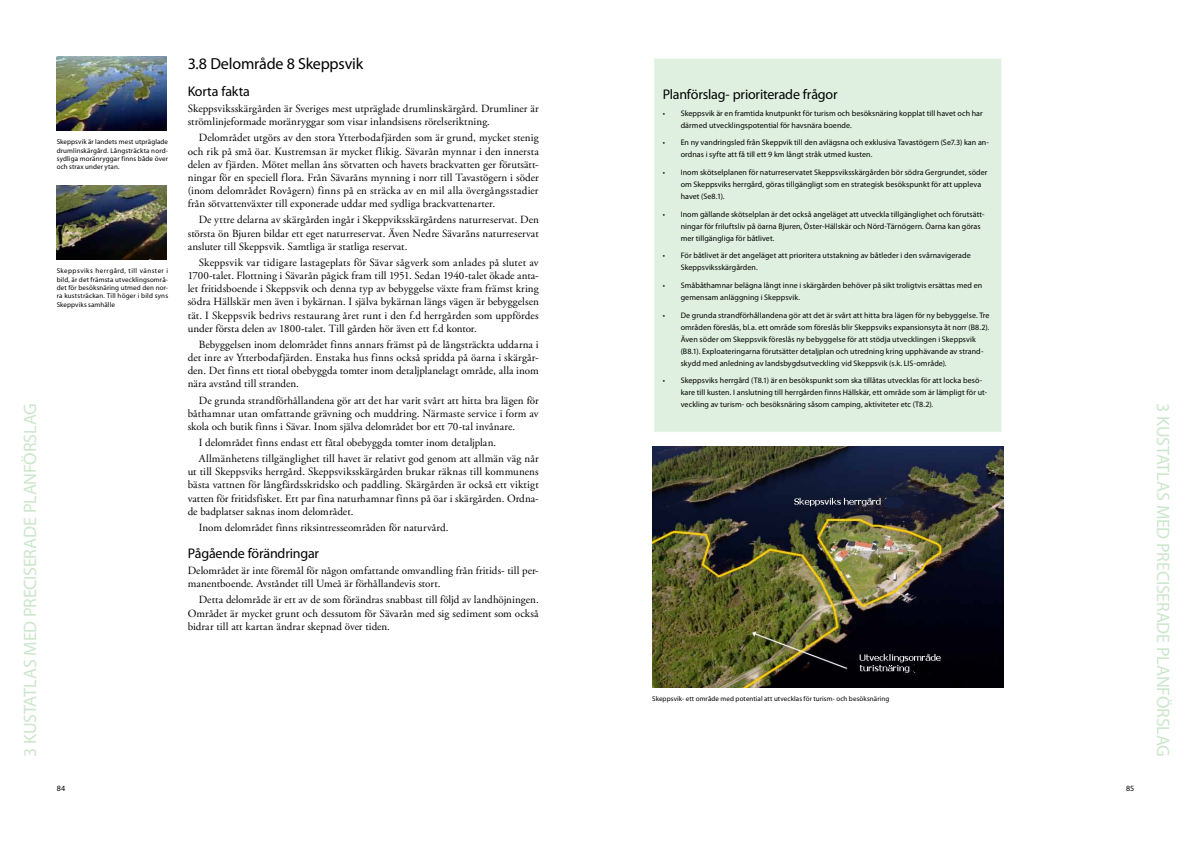
<style>
.page{position:relative;width:1191px;height:842px;background:#fff}
.page>*{position:absolute;margin:0;border:0;box-sizing:border-box;transform-origin:0 0}
.t1{font:18px "Myriad Pro";letter-spacing:-.015em;color:#cce6cc}
.t2{font:16px "Myriad Pro";letter-spacing:-.01em;color:#000}
.t3{font:14px "Myriad Pro";letter-spacing:-.01em;color:#000}
.t4{font:14px "Myriad Pro";letter-spacing:-.01em;color:#000201}
.t5{font:11px/13.2px "Adobe Garamond Pro";letter-spacing:.005em;color:#000;text-align:justify}
.t6{font:11px "Adobe Garamond Pro";letter-spacing:.005em;color:#050000}
.t7{font:11px "Adobe Garamond Pro";letter-spacing:.005em;color:#020000}
.t8{font:8px/12px "Myriad Pro";letter-spacing:.01em;color:#000}
.t9{font:7px/8.4px "Myriad Pro";letter-spacing:.015em;color:#000;text-align:justify}
.s1{color:#020000}
</style>
<div class="page">
<img style="left:57px;top:57px;width:110px;height:73px">
<img style="left:57px;top:186px;width:110px;height:73px">
<div style="left:653px;top:58px;width:349px;height:375px;background:#e0f0e0"></div>
<div style="left:652px;top:57px;width:351px;height:377px;border:2px solid #fdffff"></div>
<img style="left:652px;top:446px;width:351px;height:242px">
<div style="left:883px;top:497px;width:21px;height:12px;background:#152040;border-radius:50%"></div>
<div style="left:912px;top:662px;width:21px;height:12px;background:#000002;border-radius:50%"></div>
<h2 class="t2" style="left:188px;top:53px;width:177px">3.8 Delområde 8 Skeppsvik</h2>
<p class="t3" style="left:188px;top:83px;width:64px">Korta fakta</p>
<p class="t5" style="left:188px;top:102px;width:352px">Skeppsviksskärgården är Sveriges mest utpräglade drumlinskärgård. Drumliner är strömlinjeformade moränryggar som visar inlandsisens rörelseriktning.</p>
<p class="t5" style="left:188px;top:132px;width:352px;text-indent:11px">Delområdet utgörs av den stora Ytterbodafjärden som är grund, mycket stenig och rik på små öar. Kustremsan är mycket flikig. Sävarån mynnar i den innersta delen av fjärden. Mötet mellan åns sötvatten och havets brackvatten ger förutsätt&shy;ningar för en speciell flora. Från Sävaråns mynning i norr till Tavastögern i söder (inom delområdet Rovågern) finns på en sträcka av en mil alla övergångsstadier från sötvattenväxter till exponerade uddar med sydliga brackvattenarter.</p>
<p class="t5" style="left:188px;top:214px;width:352px;text-indent:11px">De yttre delarna av skärgården ingår i Skeppviksskärgårdens naturreservat. Den största ön Bjuren bildar ett eget naturreservat. Även Nedre Sävaråns naturreservat ansluter till Skeppsvik. Samtliga är statliga reservat.</p>
<p class="t5" style="left:188px;top:256px;width:352px;text-indent:11px">Skeppsvik var tidigare lastageplats för Sävar sågverk som anlades på slutet av 1700-talet. Flottning i Sävarån pågick fram till 1951. Sedan 1940-talet ökade anta&shy;let fritidsboende i Skeppsvik och denna typ av bebyggelse växte fram främst kring södra Hällskär men även i bykärnan. I själva bykärnan längs vägen är bebyggelsen tät. I Skeppsvik bedrivs restaurang året runt i den f.d herrgården som uppfördes under första delen av 1800-talet. Till gården hör även ett f.d kontor.</p>
<p class="t5" style="left:188px;top:338px;width:352px;text-indent:11px">Bebyggelsen inom delområdet finns annars främst på de långsträckta uddarna i det inre av Ytterbodafjärden. Enstaka hus finns också spridda på öarna i skärgår&shy;den. Det finns ett tiotal obebyggda tomter inom detaljplanelagt område, alla inom nära avstånd till stranden.</p>
<p class="t5" style="left:188px;top:394px;width:352px;text-indent:11px">De grunda strandförhållandena gör att det har varit svårt att hitta bra lägen för båthamnar utan omfattande grävning och muddring. Närmaste service i form av skola och butik finns i Sävar. Inom själva delområdet bor ett 70-tal invånare.</p>
<p class="t6" style="left:199px;top:436px;width:299px">I delområdet finns endast ett fåtal obebyggda tomter inom detaljplan.</p>
<p class="t5" style="left:188px;top:452px;width:352px;text-indent:11px">Allmänhetens tillgänglighet till havet är relativt god genom att allmän väg når ut till Skeppsviks herrgård. Skeppsviksskärgården brukar räknas till kommunens bästa vattnen för långfärdsskridsko och paddling. Skärgården är också ett viktigt vatten för fritidsfisket. Ett par fina naturhamnar finns på öar i skärgården. <span class="s1">Ordna&shy;de badplatser saknas inom delområdet.</span></p>
<p class="t7" style="left:199px;top:521px;width:251px">Inom delområdet finns riksintresseområden för naturvård.</p>
<p class="t3" style="left:188px;top:545px;width:133px">Pågående förändringar</p>
<p class="t5" style="left:188px;top:564px;width:352px">Delområdet är inte föremål för någon omfattande omvandling från fritids- till per&shy;manentboende. Avståndet till Umeå är förhållandevis stort.</p>
<p class="t5" style="left:188px;top:594px;width:352px;text-indent:11px">Detta delområde är ett av de som förändras snabbast till följd av landhöjningen.<br>Området är mycket grunt och dessutom för Sävarån med sig sediment som också bidrar till att kartan ändrar skepnad över tiden.</p>
<p class="t4" style="left:662px;top:86px;width:176px">Planförslag- prioriterade frågor</p>
<p class="t8" style="left:680px;top:107px;width:304px;text-indent:-18px">• Skeppsvik är en framtida knutpunkt för turism och besöksnäring kopplat till havet och har därmed utvecklingspotential för havsnära boende.</p>
<p class="t8" style="left:680px;top:136px;width:310px;text-indent:-18px">• En ny vandringsled från Skeppvik till den avlägsna och exklusiva Tavastögern (Se7.3) kan an&shy;ordnas i syfte att få till ett 9 km långt stråk utmed kusten.</p>
<p class="t8" style="left:680px;top:166px;width:308px;text-indent:-18px">• Inom skötselplanen för naturreservatet Skeppsviksskärgården bör södra Gergrundet, söder om Skeppsviks herrgård, göras tillgängligt som en strategisk besökspunkt för att uppleva havet (Se8.1).</p>
<p class="t8" style="left:680px;top:208px;width:305px;text-indent:-18px">• Inom gällande skötselplan är det också angeläget att utveckla tillgänglighet och förutsätt&shy;ningar för friluftsliv på öarna Bjuren, Öster-Hällskär och Nörd-Tärnögern. Öarna kan göras mer tillgängliga för båtlivet.</p>
<p class="t8" style="left:680px;top:249px;width:292px;text-indent:-18px">• För båtlivet är det angeläget att prioritera utstakning av båtleder i den svårnavigerade<br>Skeppsviksskärgården.</p>
<p class="t8" style="left:680px;top:279px;width:303px;text-indent:-18px">• Småbåthamnar belägna långt inne i skärgården behöver på sikt troligtvis ersättas med en gemensam anläggning i Skeppsvik.</p>
<p class="t8" style="left:680px;top:309px;width:310px;text-indent:-18px">• De grunda strandförhållandena gör att det är svårt att hitta bra lägen för ny bebyggelse. Tre områden föreslås, bl.a. ett område som föreslås blir Skeppsviks expansionsyta åt norr (B8.2).<br>Även söder om Skeppsvik föreslås ny bebyggelse för att stödja utvecklingen i Skeppsvik (B8.1). Exploateringarna förutsätter detaljplan och utredning kring upphävande av strand&shy;skydd med anledning av landsbygdsutveckling vid Skeppsvik (s.k. LIS-område).</p>
<p class="t8" style="left:680px;top:374px;width:308px;text-indent:-18px">• Skeppsviks herrgård (T8.1) är en besökspunkt som ska tillåtas utvecklas för att locka besö&shy;kare till kusten. I anslutning till herrgården finns Hällskär, ett område som är lämpligt för ut&shy;veckling av turism- och besöksnäring såsom camping, aktiviteter etc (T8.2).</p>
<p class="t9" style="left:57px;top:137px;width:113px">Skeppsvik är landets mest utpräglade drumlinskärgård. Långsträckta nord&shy;sydliga moränryggar finns både över och strax under ytan.</p>
<p class="t9" style="left:57px;top:266px;width:113px">Skeppsviks herrgård, till vänster i bild, är det främsta utvecklingsområ&shy;det för besöksnäring utmed den nor&shy;ra kuststräckan. Till höger i bild syns Skeppviks samhälle</p>
<h1 class="t1" style="left:19px;top:757px;width:355px;rotate:-90deg">3 KUSTATLAS MED PRECISERADE PLANFÖRSLAG</h1>
<h1 class="t1" style="left:1174px;top:403px;width:355px;rotate:90deg">3 KUSTATLAS MED PRECISERADE PLANFÖRSLAG</h1>
<p class="t9" style="left:652px;top:695px;width:239px">Skeppsvik- ett område med potential att utvecklas för turism- och besöksnäring</p>
<p class="t8" style="left:57px;top:782px;width:10px">84</p>
<p class="t8" style="left:1126px;top:782px;width:10px">85</p>
</div>
